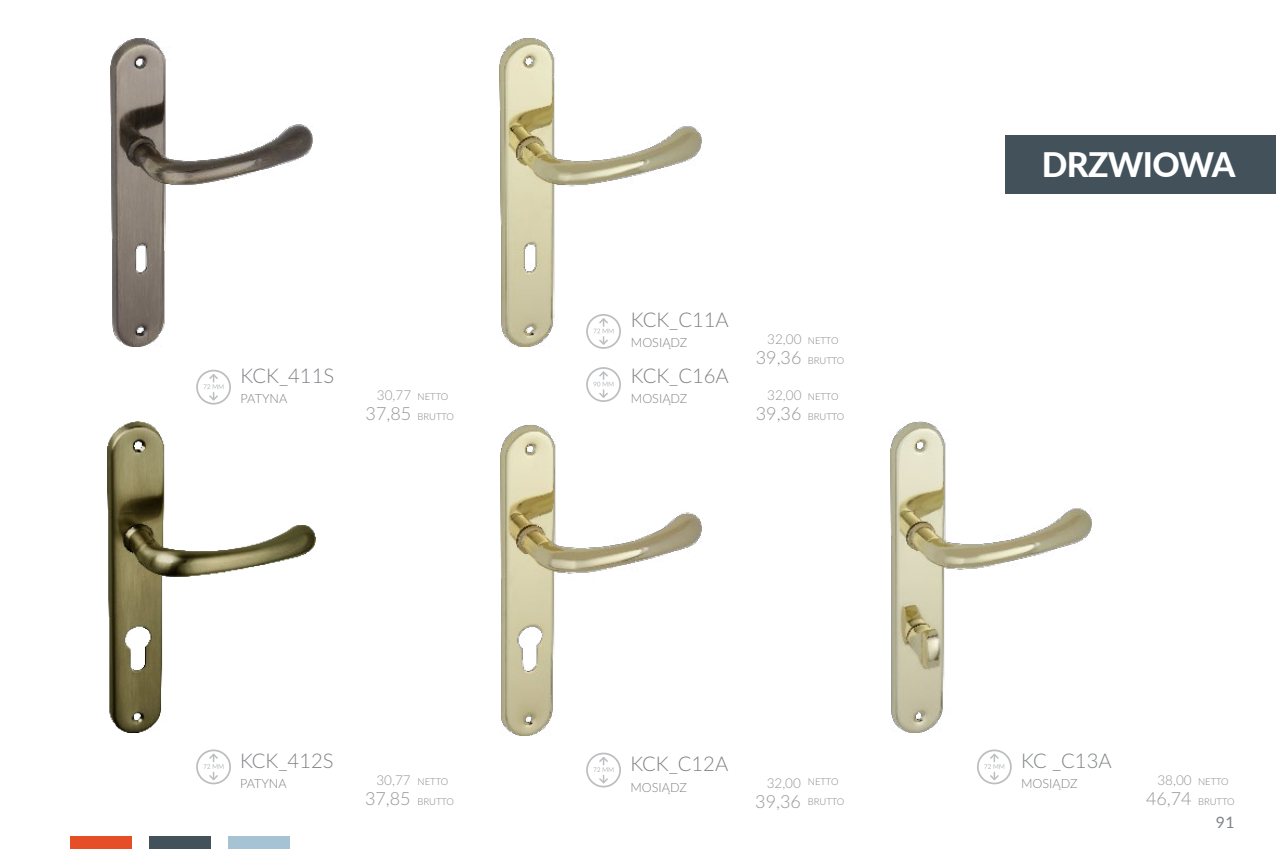
<style>
.page{position:relative;width:1276px;height:849px;background:#fff}
.page>*{position:absolute;margin:0;border:0;box-sizing:border-box;transform-origin:0 0}
.t1{font:800 33.75px "Lato";letter-spacing:-.02em;color:#fff}
.t2{font:300 20.25px "Lato";color:#808285}
.t3{font:300 18px "Lato";color:#939598}
.t4{font:15.75px "Lato";color:#808285}
.t5{font:300 13.5px "Lato";color:#939598}
.t6{font:300 12.6px "Lato";color:#808285}
.t7{font:300 9.45px/20.2px "Lato";letter-spacing:-.005em;color:#808285}
</style>
<div class="page">
<div style="left:149px;top:836px;width:62px;height:12px;background:#43525a"></div>
<div style="left:70px;top:836px;width:62px;height:12px;background:#e54e26"></div>
<div style="left:228px;top:836px;width:62px;height:12px;background:#a5c3d2"></div>
<img style="left:107px;top:421px;width:208px;height:311px">
<img style="left:500px;top:424px;width:201px;height:311px">
<img style="left:891px;top:421px;width:201px;height:311px">
<img style="left:111px;top:38px;width:201px;height:308px">
<img style="left:500px;top:38px;width:202px;height:308px">
<div style="left:1005px;top:135px;width:271px;height:58px;background:#43525a"></div>
<svg style="left:196px;top:749px;width:35px;height:35px"></svg>
<svg style="left:196px;top:369px;width:35px;height:35px"></svg>
<svg style="left:586px;top:752px;width:35px;height:35px"></svg>
<svg style="left:977px;top:749px;width:34px;height:35px"></svg>
<svg style="left:586px;top:314px;width:35px;height:35px"></svg>
<svg style="left:586px;top:367px;width:35px;height:35px"></svg>
<h2 class="t2" style="left:241px;top:361px;width:95px">KCK_411S</h2>
<h3 class="t6" style="left:241px;top:389px;width:48px">PATYNA</h3>
<h3 class="t5" style="left:377px;top:385px;width:36px">30,77</h3>
<h3 class="t3" style="left:365px;top:401px;width:47px">37,85</h3>
<p class="t7" style="left:418px;top:386px;width:38px">NETTO<br>BRUTTO</p>
<h2 class="t2" style="left:240px;top:746px;width:95px">KCK_412S</h2>
<h3 class="t6" style="left:240px;top:774px;width:48px">PATYNA</h3>
<h3 class="t5" style="left:376px;top:770px;width:36px">30,77</h3>
<h3 class="t3" style="left:365px;top:786px;width:47px">37,85</h3>
<p class="t7" style="left:418px;top:770px;width:38px">NETTO<br>BRUTTO</p>
<h2 class="t2" style="left:631px;top:305px;width:99px">KCK_C11A</h2>
<h3 class="t6" style="left:631px;top:334px;width:58px">MOSIĄDZ</h3>
<h2 class="t2" style="left:631px;top:361px;width:99px">KCK_C16A</h2>
<h3 class="t6" style="left:631px;top:389px;width:58px">MOSIĄDZ</h3>
<h3 class="t5" style="left:767px;top:329px;width:36px">32,00</h3>
<h3 class="t3" style="left:756px;top:345px;width:47px">39,36</h3>
<p class="t7" style="left:808px;top:330px;width:38px">NETTO<br>BRUTTO</p>
<h3 class="t5" style="left:767px;top:385px;width:36px">32,00</h3>
<h3 class="t3" style="left:756px;top:401px;width:47px">39,36</h3>
<p class="t7" style="left:808px;top:386px;width:38px">NETTO<br>BRUTTO</p>
<h1 class="t1" style="left:1041px;top:140px;width:195px">DRZWIOWA</h1>
<h2 class="t2" style="left:630px;top:749px;width:99px">KCK_C12A</h2>
<h3 class="t6" style="left:630px;top:778px;width:58px">MOSIĄDZ</h3>
<h3 class="t5" style="left:766px;top:773px;width:36px">32,00</h3>
<h3 class="t3" style="left:755px;top:789px;width:47px">39,36</h3>
<h2 class="t2" style="left:1021px;top:746px;width:92px">KC _C13A</h2>
<h3 class="t6" style="left:1021px;top:774px;width:58px">MOSIĄDZ</h3>
<h3 class="t5" style="left:1157px;top:770px;width:36px">38,00</h3>
<h3 class="t3" style="left:1146px;top:786px;width:47px">46,74</h3>
<p class="t7" style="left:808px;top:770px;width:38px">NETTO<br>BRUTTO</p>
<p class="t7" style="left:1198px;top:770px;width:38px">NETTO<br>BRUTTO</p>
<h3 class="t4" style="left:1215px;top:810px;width:20px">91</h3>
</div>
